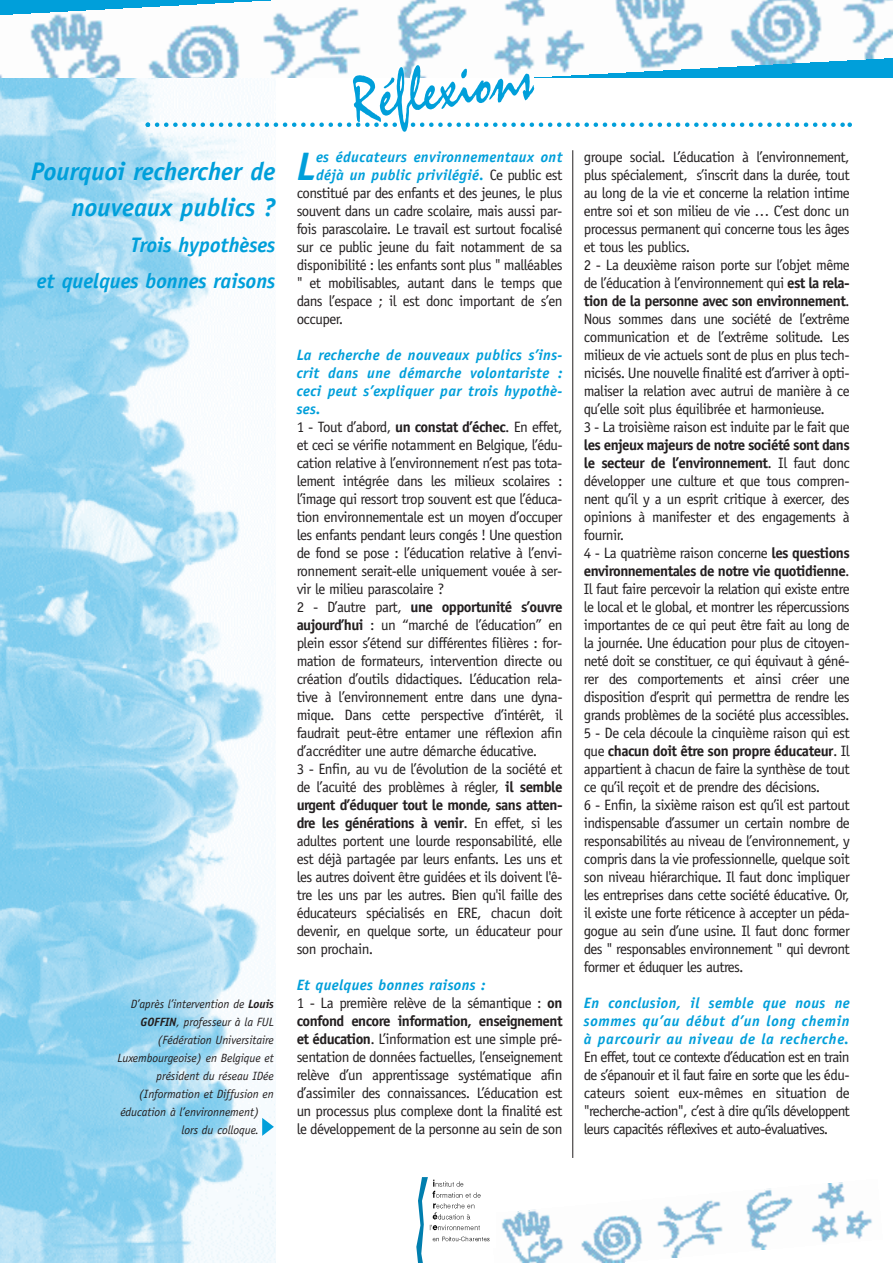
<style>
.page{position:relative;width:893px;height:1263px;background:#fff}
.page>*{position:absolute;margin:0;border:0;box-sizing:border-box;transform-origin:0 0}
.t1{font:63px "Mistral";color:#009fda;scale:.8 1}
.t2{font:italic 700 39.9px "Officina Sans";color:#009fda}
.t3{font:italic 700 25.5px/36px "Officina Sans";color:#009fda;text-align:right}
.t4{font:italic 700 21px/36px "Officina Sans";color:#009fda;text-align:right}
.t5{font:15px/18px "Officina Sans";letter-spacing:-.035em;color:#231f20}
.t6{font:italic 700 15px/18px "Officina Sans";letter-spacing:.02em;color:#009fda;text-align:justify}
.t7{font:italic 12px "Officina Sans";letter-spacing:-.005em;color:#231f20}
.s1{font-weight:700}
.s2{font-weight:400;font-style:normal;color:#231f20}
.s3{font-weight:700;font-style:italic;color:#009fda}
</style>
<div class="page">
<img style="left:0;top:78px;width:275px;height:1185px">
<img style="left:0;top:0;width:892px;height:78px">
<img style="left:501px;top:1182px;width:371px;height:81px">
<img style="left:429px;top:1179px;width:61px;height:63px">
<svg style="left:416px;top:1177px;width:12px;height:86px"></svg>
<svg style="left:145px;top:122px;width:707px;height:5px"></svg>
<hr style="left:572px;top:150px;width:1px;height:1008px;background:#231f20">
<svg style="left:262px;top:1118px;width:12px;height:18px"></svg>
<h3 class="t3" style="left:31px;top:155px;width:246px">Pourquoi rechercher de nouveaux publics ?</h3>
<h3 class="t4" style="left:37px;top:229px;width:240px">Trois hypothèses<br>et quelques bonnes raisons</h3>
<p class="t7" style="left:131px;top:999px;width:145px">D’après l’intervention de <span class="s1">Louis</span></p>
<p class="t7" style="left:140px;top:1017px;width:135px"><span class="s1">GOFFIN</span>, professeur à la FUL</p>
<p class="t7" style="left:157px;top:1035px;width:118px">(Fédération Universitaire</p>
<p class="t7" style="left:117px;top:1053px;width:158px">Luxembourgeoise) en Belgique et</p>
<p class="t7" style="left:156px;top:1071px;width:119px">président du réseau IDée</p>
<p class="t7" style="left:139px;top:1089px;width:136px">(Information et Diffusion en</p>
<p class="t7" style="left:120px;top:1107px;width:140px">éducation à l’environnement)</p>
<p class="t7" style="left:182px;top:1125px;width:79px">lors du colloque.</p>
<h1 class="t1" style="left:349px;top:76px;width:228px;rotate:-8deg">Réfl exions</h1>
<h2 class="t2" style="left:297px;top:151px;width:20px">L</h2>
<p class="t6" style="left:316px;top:149px;width:248px">es éducateurs environnementaux ont</p>
<p class="t6" style="left:316px;top:167px;width:248px">déjà un public privilégié. <span class="s2">Ce public est</span></p>
<p class="t5" style="left:297px;top:185px;width:267px">constitué par des enfants et des jeunes, le plus</p>
<p class="t5" style="left:297px;top:203px;width:267px">souvent dans un cadre scolaire, mais aussi par-</p>
<p class="t5" style="left:297px;top:221px;width:267px">fois parascolaire. Le travail est surtout focalisé</p>
<p class="t5" style="left:297px;top:239px;width:267px">sur ce public jeune du fait notamment de sa</p>
<p class="t5" style="left:297px;top:257px;width:267px">disponibilité : les enfants sont plus " malléables</p>
<p class="t5" style="left:297px;top:275px;width:267px">" et mobilisables, autant dans le temps que</p>
<p class="t5" style="left:297px;top:293px;width:267px">dans l’espace ; il est donc important de s’en</p>
<p class="t5" style="left:297px;top:311px;width:48px">occuper.</p>
<p class="t5" style="left:297px;top:347px;width:268px"><span class="s3">La recherche de nouveaux publics s’ins&shy;crit dans une démarche volontariste : ceci peut s’expliquer par trois hypothè&shy;ses.<br></span>1 - Tout d’abord, <span class="s1">un constat d’échec</span>. En effet, et ceci se vérifie notamment en Belgique, l’édu&shy;cation relative à l’environnement n’est pas tota&shy;lement intégrée dans les milieux scolaires : l’image qui ressort trop souvent est que l’éduca&shy;tion environnementale est un moyen d’occuper les enfants pendant leurs congés ! Une question de fond se pose : l’éducation relative à l’envi&shy;ronnement serait-elle uniquement vouée à ser&shy;vir le milieu parascolaire ?<br>2 - D’autre part, <span class="s1">une opportunité s’ouvre aujourd’hui</span> : un “marché de l’éducation” en plein essor s’étend sur différentes filières : for&shy;mation de formateurs, intervention directe ou création d’outils didactiques. L’éducation rela&shy;tive à l’environnement entre dans une dyna&shy;mique. Dans cette perspective d’intérêt, il faudrait peut-être entamer une réflexion afin d’accréditer une autre démarche éducative.<br>3 - Enfin, au vu de l’évolution de la société et de l’acuité des problèmes à régler, <span class="s1">il semble urgent d’éduquer tout le monde, sans atten&shy;dre les générations à venir</span>. En effet, si les adultes portent une lourde responsabilité, elle est déjà partagée par leurs enfants. Les uns et les autres doivent être guidées et ils doivent l'ê&shy;tre les uns par les autres. Bien qu'il faille des éducateurs spécialisés en ERE, chacun doit devenir, en quelque sorte, un éducateur pour son prochain.</p>
<p class="t5" style="left:297px;top:977px;width:267px"><span class="s3">Et quelques bonnes raisons :<br></span>1 - La première relève de la sémantique : <span class="s1">on confond encore information, enseignement et éducation</span>. L’information est une simple pré&shy;sentation de données factuelles, l’enseignement relève d’un apprentissage systématique afin d’assimiler des connaissances. L’éducation est un processus plus complexe dont la finalité est le développement de la personne au sein de son</p>
<p class="t5" style="left:584px;top:149px;width:267px">groupe social. L’éducation à l’environnement, plus spécialement, s’inscrit dans la durée, tout au long de la vie et concerne la relation intime entre soi et son milieu de vie … C’est donc un processus permanent qui concerne tous les âges et tous les publics.<br>2 - La deuxième raison porte sur l’objet même de l’éducation à l’environnement qui <span class="s1">est la rela&shy;tion de la personne avec son environnement</span>.<br>Nous sommes dans une société de l’extrême communication et de l’extrême solitude. Les milieux de vie actuels sont de plus en plus tech&shy;nicisés. Une nouvelle finalité est d’arriver à opti&shy;maliser la relation avec autrui de manière à ce qu’elle soit plus équilibrée et harmonieuse.<br>3 - La troisième raison est induite par le fait que</p>
<p class="t5" style="left:584px;top:437px;width:267px"><span class="s1">les enjeux majeurs de notre société sont dans le secteur de l’environnement</span>. Il faut donc développer une culture et que tous compren&shy;nent qu’il y a un esprit critique à exercer, des opinions à manifester et des engagements à fournir.<br>4 - La quatrième raison concerne <span class="s1">les questions environnementales de notre vie quotidienne</span>.<br>Il faut faire percevoir la relation qui existe entre le local et le global, et montrer les répercussions importantes de ce qui peut être fait au long de la journée. Une éducation pour plus de citoyen&shy;neté doit se constituer, ce qui équivaut à géné&shy;rer des comportements et ainsi créer une disposition d’esprit qui permettra de rendre les grands problèmes de la société plus accessibles.<br>5 - De cela découle la cinquième raison qui est que <span class="s1">chacun doit être son propre éducateur</span>. Il appartient à chacun de faire la synthèse de tout ce qu’il reçoit et de prendre des décisions.<br>6 - Enfin, la sixième raison est qu’il est partout indispensable d’assumer un certain nombre de responsabilités au niveau de l’environnement, y compris dans la vie professionnelle, quelque soit son niveau hiérarchique. Il faut donc impliquer les entreprises dans cette société éducative. Or, il existe une forte réticence à accepter un péda&shy;gogue au sein d’une usine. Il faut donc former des " responsables environnement " qui devront former et éduquer les autres.</p>
<p class="t6" style="left:584px;top:995px;width:267px">En conclusion, il semble que nous ne sommes qu’au début d’un long chemin à parcourir au niveau de la recherche.</p>
<p class="t5" style="left:584px;top:1049px;width:267px;text-align:justify">En effet, tout ce contexte d’éducation est en train de s’épanouir et il faut faire en sorte que les édu&shy;cateurs soient eux-mêmes en situation de "recherche-action", c’est à dire qu’ils développent leurs capacités réflexives et auto-évaluatives.</p>
</div>
